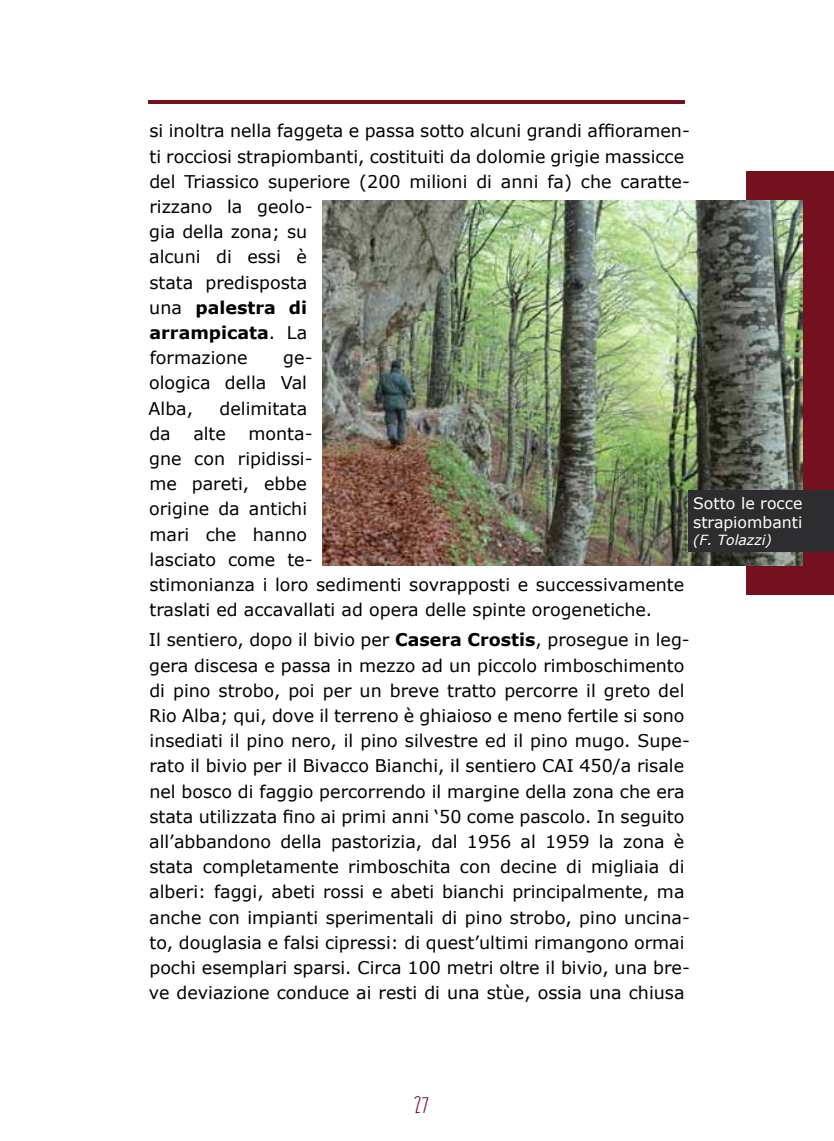
<style>
.page{position:relative;width:834px;height:1141px;background:#fff}
.page>*{position:absolute;margin:0;border:0;box-sizing:border-box;transform-origin:0 0}
.t1{font:700 24.5px "Moon Flower";color:#75101f}
.t2{font:17.5px/25.2px "Verdana";color:#000}
.t3{font:15.75px/18.9px "Verdana";color:#fff}
.t4{font:italic 14px "Verdana";color:#fff}
.s1{font-weight:700}
</style>
<div class="page">
<hr style="left:148px;top:100px;width:536px;height:4px;background:#75101f">
<div style="left:746px;top:171px;width:87px;height:423px;background:#75101f"></div>
<img style="left:322px;top:200px;width:480px;height:366px">
<div style="left:688px;top:490px;width:145px;height:62px;background:#2d2d2f"></div>
<p class="t2" style="left:149px;top:119px;width:542px">si inoltra nella faggeta e passa sotto alcuni grandi affioramen&shy;ti rocciosi strapiombanti, costituiti da dolomie grigie massicce del Triassico superiore (200 milioni di anni fa) che caratte&shy;rizzano la geolo-<br>gia della zona; su<br>alcuni di essi è<br>stata predisposta<br>una <span class="s1">palestra di<br>arrampicata</span>. La<br>formazione</p>
<p class="t2" style="left:148px;top:345px;width:165px;text-indent:135px">ge&shy;ologica della Val<br>Alba,</p>
<p class="t2" style="left:219px;top:396px;width:89px">delimitata</p>
<p class="t2" style="left:149px;top:421px;width:23px">da</p>
<p class="t2" style="left:193px;top:421px;width:34px">alte</p>
<p class="t2" style="left:149px;top:421px;width:536px;text-indent:99px">monta-<br>gne con ripidissi-<br>me pareti, ebbe<br>origine da antichi<br>mari che hanno<br>lasciato come te-<br>stimonianza i loro sedimenti sovrapposti e successivamente traslati ed accavallati ad opera delle spinte orogenetiche.</p>
<p class="t2" style="left:149px;top:628px;width:542px">Il sentiero, dopo il bivio per <span class="s1">Casera Crostis</span>, prosegue in leg&shy;gera discesa e passa in mezzo ad un piccolo rimboschimento di pino strobo, poi per un breve tratto percorre il greto del Rio Alba; qui, dove il terreno è ghiaioso e meno fertile si sono insediati il pino nero, il pino silvestre ed il pino mugo. Supe&shy;rato il bivio per il Bivacco Bianchi, il sentiero CAI 450/a risale nel bosco di faggio percorrendo il margine della zona che era stata utilizzata fino ai primi anni ‘50 come pascolo. In seguito all’abbandono della pastorizia, dal 1956 al 1959 la zona è stata completamente rimboschita con decine di migliaia di alberi: faggi, abeti rossi e abeti bianchi principalmente, ma anche con impianti sperimentali di pino strobo, pino uncina&shy;to, douglasia e falsi cipressi: di quest’ultimi rimangono ormai pochi esemplari sparsi. Circa 100 metri oltre il bivio, una bre&shy;ve deviazione conduce ai resti di una stùe, ossia una chiusa</p>
<p class="t3" style="left:693px;top:494px;width:111px">Sotto le rocce strapiombanti</p>
<p class="t4" style="left:693px;top:531px;width:80px">(F. Tolazzi)</p>
<h1 class="t1" style="left:413px;top:1092px;width:18px">27</h1>
</div>
